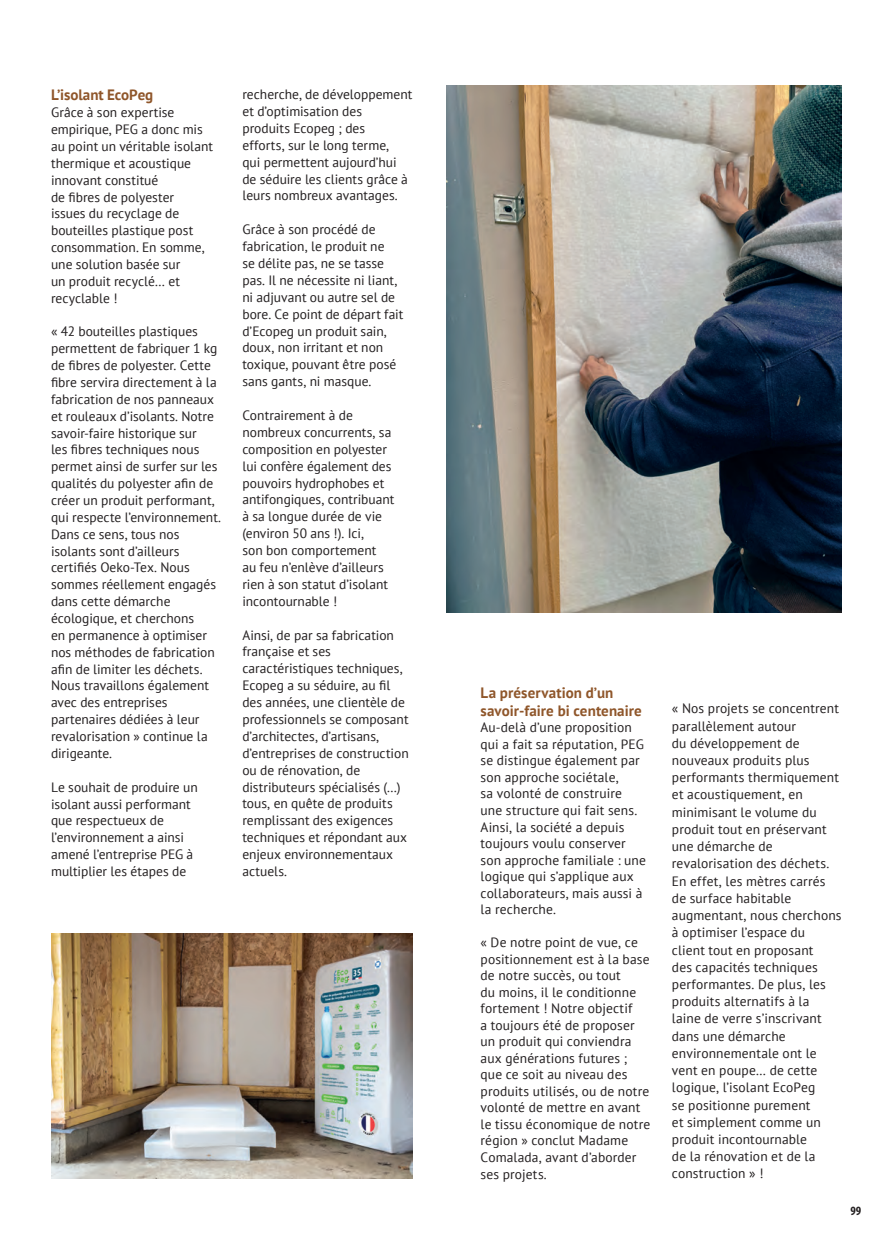
<style>
.page{position:relative;width:893px;height:1234px;background:#fff}
.page>*{position:absolute;margin:0;border:0;box-sizing:border-box;transform-origin:0 0}
.t1{font:700 15px/18px "PT Sans";letter-spacing:.005em;color:#8f562a}
.t2{font:13.5px/16.8px "PT Sans";color:#231f20}
.t3{font:700 condensed 12.75px "Myriad Pro";color:#231f20}
</style>
<div class="page">
<img style="left:446px;top:85px;width:396px;height:527px">
<img style="left:51px;top:933px;width:361px;height:245px">
<p class="t1" style="left:51px;top:86px;width:104px">L’isolant EcoPeg</p>
<p class="t2" style="left:51px;top:104px;width:164px">Grâce à son expertise empirique, PEG a donc mis au point un véritable isolant thermique et acoustique innovant constitué<br>de fibres de polyester<br>issues du recyclage de bouteilles plastique post consommation. En somme, une solution basée sur<br>un produit recyclé… et recyclable !</p>
<p class="t2" style="left:51px;top:323px;width:172px">« 42 bouteilles plastiques permettent de fabriquer 1 kg de fibres de polyester. Cette fibre servira directement à la fabrication de nos panneaux et rouleaux d’isolants. Notre savoir-faire historique sur<br>les fibres techniques nous permet ainsi de surfer sur les qualités du polyester afin de créer un produit performant, qui respecte l’environnement.<br>Dans ce sens, tous nos isolants sont d’ailleurs certifiés Oeko-Tex. Nous sommes réellement engagés dans cette démarche écologique, et cherchons<br>en permanence à optimiser nos méthodes de fabrication afin de limiter les déchets.<br>Nous travaillons également avec des entreprises partenaires dédiées à leur revalorisation » continue la dirigeante.</p>
<p class="t2" style="left:51px;top:778px;width:148px">Le souhait de produire un isolant aussi performant que respectueux de l’environnement a ainsi amené l’entreprise PEG à multiplier les étapes de</p>
<p class="t2" style="left:242px;top:86px;width:172px">recherche, de développement et d’optimisation des produits Ecopeg ; des<br>efforts, sur le long terme,<br>qui permettent aujourd’hui de séduire les clients grâce à leurs nombreux avantages.</p>
<p class="t2" style="left:242px;top:221px;width:163px">Grâce à son procédé de fabrication, le produit ne<br>se délite pas, ne se tasse pas. Il ne nécessite ni liant, ni adjuvant ou autre sel de bore. Ce point de départ fait d’Ecopeg un produit sain, doux, non irritant et non toxique, pouvant être posé sans gants, ni masque.</p>
<p class="t2" style="left:242px;top:406px;width:154px">Contrairement à de nombreux concurrents, sa composition en polyester lui confère également des pouvoirs hydrophobes et antifongiques, contribuant à sa longue durée de vie (environ 50 ans !). Ici,<br>son bon comportement<br>au feu n’enlève d’ailleurs rien à son statut d’isolant incontournable !</p>
<p class="t2" style="left:242px;top:626px;width:168px">Ainsi, de par sa fabrication française et ses caractéristiques techniques,<br>Ecopeg a su séduire, au fil des années, une clientèle de professionnels se composant d’architectes, d’artisans, d’entreprises de construction ou de rénovation, de distributeurs spécialisés (…) tous, en quête de produits remplissant des exigences techniques et répondant aux enjeux environnementaux actuels.</p>
<p class="t1" style="left:481px;top:683px;width:163px">La préservation d’un savoir-faire bi centenaire</p>
<p class="t2" style="left:481px;top:719px;width:167px">Au-delà d’une proposition qui a fait sa réputation, PEG se distingue également par son approche sociétale,<br>sa volonté de construire une structure qui fait sens.<br>Ainsi, la société a depuis toujours voulu conserver son approche familiale : une logique qui s’applique aux collaborateurs, mais aussi à la recherche.</p>
<p class="t2" style="left:481px;top:933px;width:171px">« De notre point de vue, ce positionnement est à la base de notre succès, ou tout<br>du moins, il le conditionne fortement ! Notre objectif<br>a toujours été de proposer un produit qui conviendra aux générations futures ; que ce soit au niveau des produits utilisés, ou de notre volonté de mettre en avant le tissu économique de notre région » conclut Madame<br>Comalada, avant d’aborder ses projets.</p>
<p class="t2" style="left:672px;top:699px;width:171px;line-height:17.2px">« Nos projets se concentrent parallèlement autour<br>du développement de nouveaux produits plus performants thermiquement et acoustiquement, en minimisant le volume du produit tout en préservant une démarche de revalorisation des déchets.<br>En effet, les mètres carrés de surface habitable augmentant, nous cherchons à optimiser l’espace du client tout en proposant<br>des capacités techniques performantes. De plus, les produits alternatifs à la laine de verre s’inscrivant dans une démarche environnementale ont le vent en poupe… de cette logique, l’isolant EcoPeg<br>se positionne purement<br>et simplement comme un produit incontournable<br>de la rénovation et de la construction » !</p>
<p class="t3" style="left:850px;top:1202px;width:12px">99</p>
</div>
